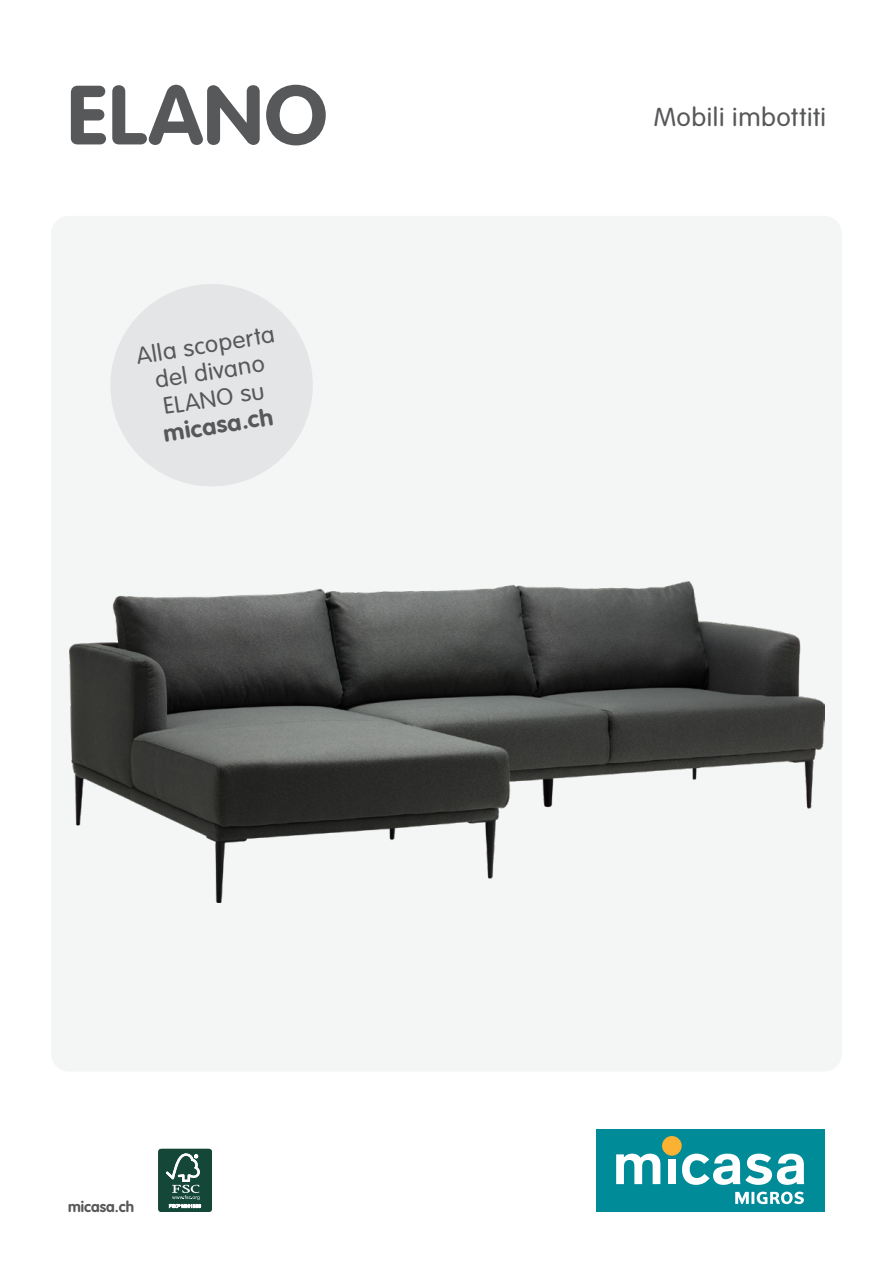
<style>
.page{position:relative;width:893px;height:1263px;background:#fff}
.page>*{position:absolute;margin:0;border:0;box-sizing:border-box;transform-origin:0 0}
.t1{font:700 82.5px "VAG Rounded Std";letter-spacing:.015em;color:#57585a;scale:1.05 1}
.t2{font:300 25.5px "VAG Rounded Std";letter-spacing:.02em;color:#57585a;scale:1.05 1}
.t3{font:300 23.25px/27px "VAG Rounded Std";color:#57585a;text-align:center;scale:1.05 1}
.t4{font:700 23.25px "VAG Rounded Std";color:#57585a;scale:1.05 1}
.t5{font:700 15px "VAG Rounded Std";color:#57585a}
</style>
<div class="page">
<div style="left:596px;top:1129px;width:228px;height:82px;background:#008b99"></div>
<svg style="left:735px;top:1191px;width:69px;height:13px"></svg>
<svg style="left:616px;top:1153px;width:44px;height:31px"></svg>
<div style="left:662px;top:1136px;width:20px;height:20px;background:#fbb131;border-radius:50%"></div>
<div style="left:668px;top:1159px;width:8px;height:25px;background:#fff"></div>
<svg style="left:682px;top:1153px;width:122px;height:32px"></svg>
<div style="left:51px;top:216px;width:791px;height:855px;background:#f4f5f5;border-radius:18px"></div>
<img style="left:69px;top:582px;width:756px;height:320px">
<svg style="left:110px;top:284px;width:203px;height:202px;fill:#e4e5e7"></svg>
<div style="left:158px;top:1149px;width:54px;height:63px;background:#144737;border-radius:3px"></div>
<div style="left:158px;top:1149px;width:54px;height:63px;border:1px solid #144737;border-radius:3px"></div>
<svg style="left:166px;top:1153px;width:35px;height:55px"></svg>
<h1 class="t1" style="left:67px;top:67px;width:249px">ELANO</h1>
<p class="t3" style="left:135px;top:343px;width:134px;rotate:-9deg">Alla scoperta del divano<br>ELANO su</p>
<p class="t4" style="left:161px;top:420px;width:107px;rotate:-9deg">micasa.ch</p>
<p class="t5" style="left:68px;top:1198px;width:67px">micasa.ch</p>
<p class="t2" style="left:654px;top:103px;width:166px">Mobili imbottiti</p>
</div>
